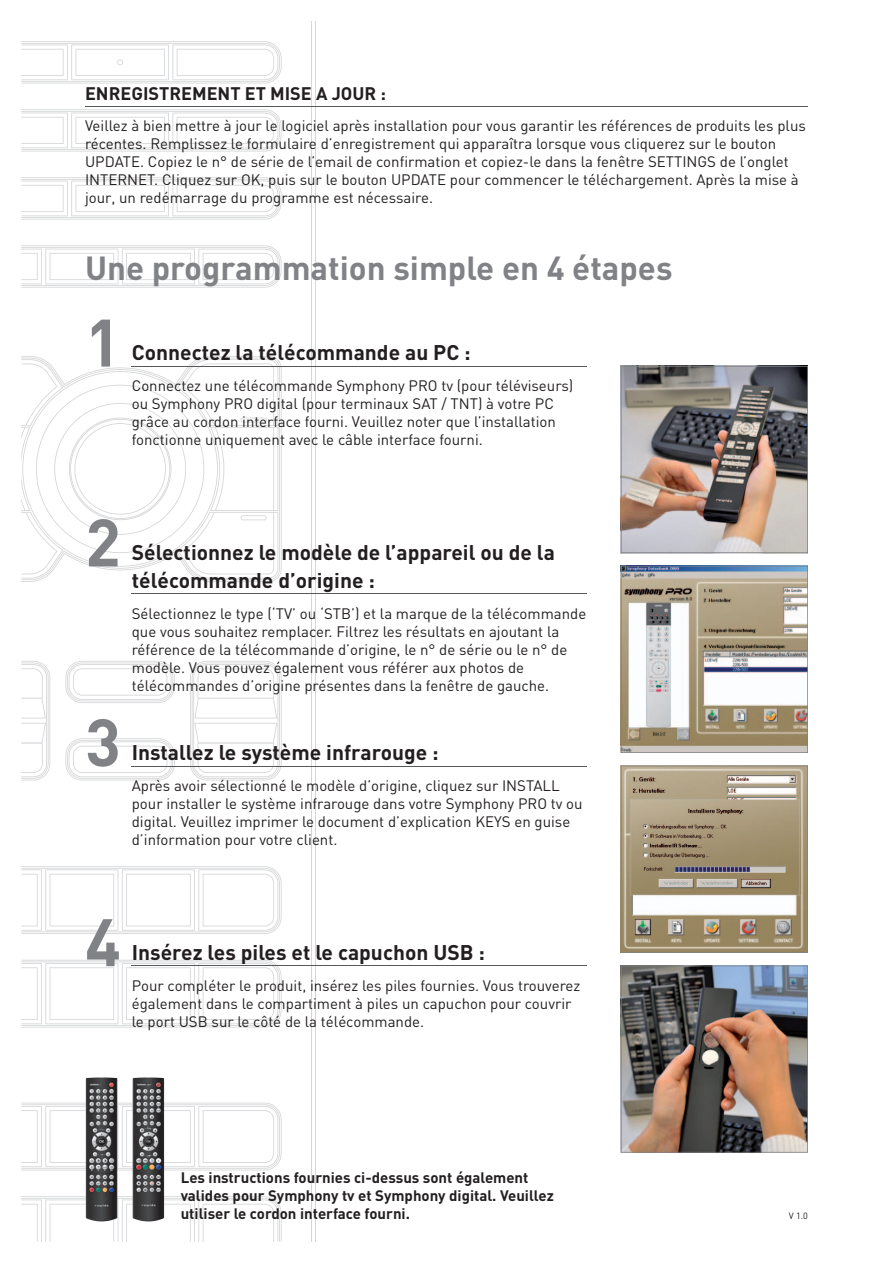
<style>
.page{position:relative;width:893px;height:1263px;background:#fff}
.page>*{position:absolute;margin:0;border:0;box-sizing:border-box;transform-origin:0 0}
.t1{font:700 66px "DIN";color:#808285}
.t2{font:700 33px "DIN";color:#808285}
.t3{font:700 21px/27.8px "DIN";color:#231f20}
.t4{font:700 18px "DIN";color:#231f20}
.t5{font:15px/18px "DIN";color:#231f20}
.t6{font:700 15px/18px "DIN";color:#231f20}
.t7{font:9px "DIN";color:#231f20}
</style>
<div class="page">
<hr style="left:315px;top:21px;width:1px;height:1221px;background:#d5d6d8">
<hr style="left:311px;top:21px;width:1px;height:1221px;background:#d5d6d8">
<svg style="left:21px;top:356px;width:261px;height:226px"></svg>
<svg style="left:65px;top:738px;width:110px;height:42px"></svg>
<svg style="left:21px;top:109px;width:261px;height:43px"></svg>
<svg style="left:21px;top:177px;width:261px;height:43px"></svg>
<svg style="left:21px;top:866px;width:261px;height:68px"></svg>
<svg style="left:21px;top:960px;width:261px;height:67px"></svg>
<svg style="left:21px;top:1103px;width:261px;height:67px"></svg>
<svg style="left:21px;top:1196px;width:261px;height:46px"></svg>
<svg style="left:65px;top:661px;width:110px;height:42px"></svg>
<svg style="left:21px;top:661px;width:29px;height:119px"></svg>
<svg style="left:190px;top:661px;width:92px;height:119px"></svg>
<svg style="left:21px;top:359px;width:257px;height:220px"></svg>
<svg style="left:21px;top:245px;width:261px;height:43px"></svg>
<svg style="left:21px;top:41px;width:261px;height:42px"></svg>
<hr style="left:132px;top:366px;width:455px;height:1px;background:#57585a">
<hr style="left:132px;top:593px;width:455px;height:1px;background:#57585a">
<hr style="left:132px;top:766px;width:455px;height:1px;background:#57585a">
<hr style="left:132px;top:965px;width:455px;height:1px;background:#57585a">
<hr style="left:85px;top:106px;width:723px;height:1px;background:#57585a">
<svg style="left:621px;top:766px;width:187px;height:187px;background:#aea189"></svg>
<img style="left:621px;top:965px;width:187px;height:187px">
<img style="left:621px;top:566px;width:187px;height:187px">
<img style="left:621px;top:366px;width:187px;height:187px">
<img style="left:86px;top:1077px;width:31px;height:144px">
<img style="left:133px;top:1077px;width:31px;height:144px">
<p class="t4" style="left:85px;top:82px;width:302px">ENREGISTREMENT ET MISE A JOUR :</p>
<p class="t5" style="left:85px;top:116px;width:722px">Veillez à bien mettre à jour le logiciel après installation pour vous garantir les références de produits les plus récentes. Remplissez le formulaire d’enregistrement qui apparaîtra lorsque vous cliquerez sur le bouton UPDATE. Copiez le n° de série de l’email de confirmation et copiez-le dans la fenêtre SETTINGS de l’onglet INTERNET. Cliquez sur OK, puis sur le bouton UPDATE pour commencer le téléchargement. Après la mise à jour, un redémarrage du programme est nécessaire.</p>
<h2 class="t2" style="left:85px;top:246px;width:589px">Une programmation simple en 4 étapes</h2>
<h1 class="t1" style="left:85px;top:300px;width:37px">1</h1>
<h3 class="t3" style="left:132px;top:338px;width:340px">Connectez la télécommande au PC :</h3>
<p class="t5" style="left:132px;top:376px;width:443px">Connectez une télécommande Symphony PRO tv (pour téléviseurs) ou Symphony PRO digital (pour terminaux SAT / TNT) à votre PC grâce au cordon interface fourni. Veuillez noter que l’installation fonctionne uniquement avec le câble interface fourni.</p>
<h1 class="t1" style="left:85px;top:499px;width:37px">2</h1>
<h1 class="t1" style="left:85px;top:699px;width:37px">3</h1>
<h3 class="t3" style="left:132px;top:538px;width:425px">Sélectionnez le modèle de l’appareil ou de la télécommande d’origine :</h3>
<p class="t5" style="left:132px;top:604px;width:456px">Sélectionnez le type (‘TV’ ou ‘STB’) et la marque de la télécommande que vous souhaitez remplacer. Filtrez les résultats en ajoutant la référence de la télécommande d’origine, le n° de série ou le n° de modèle. Vous pouvez également vous référer aux photos de télécommandes d’origine présentes dans la fenêtre de gauche.</p>
<h3 class="t3" style="left:132px;top:738px;width:308px">Installez le système infrarouge :</h3>
<p class="t5" style="left:132px;top:776px;width:452px">Après avoir sélectionné le modèle d’origine, cliquez sur INSTALL pour installer le système infrarouge dans votre Symphony PRO tv ou digital. Veuillez imprimer le document d’explication KEYS en guise d’information pour votre client.</p>
<h1 class="t1" style="left:85px;top:899px;width:37px">4</h1>
<h3 class="t3" style="left:132px;top:937px;width:355px">Insérez les piles et le capuchon USB :</h3>
<p class="t5" style="left:132px;top:976px;width:450px">Pour compléter le produit, insérez les piles fournies. Vous trouverez également dans le compartiment à piles un capuchon pour couvrir le port USB sur le côté de la télécommande.</p>
<p class="t6" style="left:181px;top:1168px;width:375px">Les instructions fournies ci-dessus sont également valides pour Symphony tv et Symphony digital. Veuillez utiliser le cordon interface fourni.</p>
<p class="t7" style="left:789px;top:1210px;width:20px">V 1.0</p>
</div>
